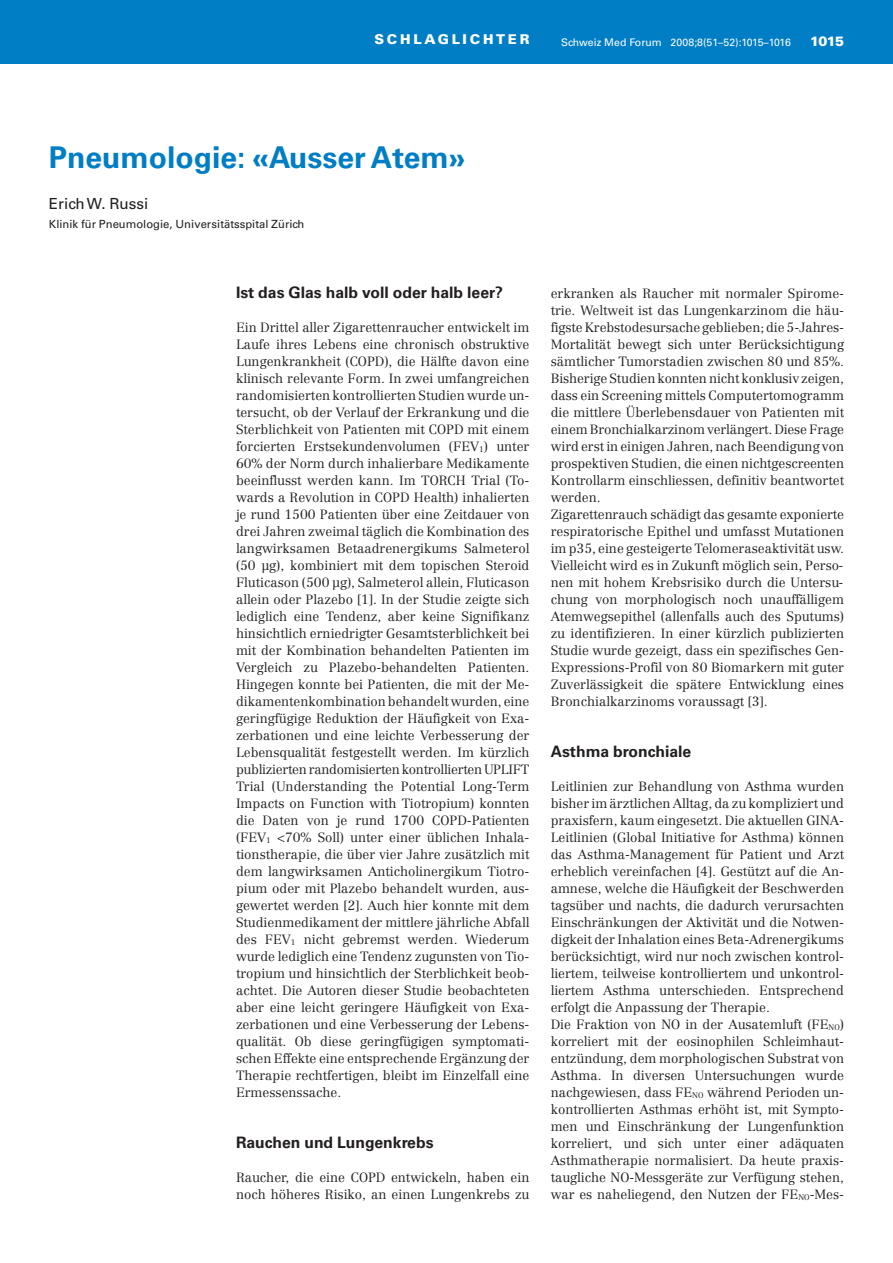
<style>
.page{position:relative;width:893px;height:1263px;background:#fff}
.page>*{position:absolute;margin:0;border:0;box-sizing:border-box;transform-origin:0 0}
.t1{font:700 30px "Univers LT Std";color:#007ec5}
.t2{font:700 15.75px "Univers LT Std";color:#231f20}
.t3{font:15.3px "Univers LT Std";color:#231f20}
.t4{font:900 13.5px "Univers LT Std";letter-spacing:.2em;color:#fff}
.t5{font:300 13.2px/17px "Centennial";color:#231f20}
.t6{font:11.25px "Univers LT Std";color:#231f20}
.t7{font:10.5px "Univers LT Std";color:#fff}
</style>
<div class="page">
<div style="left:0;top:0;width:893px;height:64px;background:#007ec5"></div>
<p class="t4" style="left:374px;top:31px;width:156px">SCHLAGLICHTER</p>
<p class="t7" style="left:561px;top:38px;width:231px">Schweiz Med Forum 2008;8(51–52):1015–1016</p>
<p class="t4" style="left:810px;top:33px;width:35px">1015</p>
<h1 class="t1" style="left:49px;top:147px;width:418px">Pneumologie: «Ausser Atem»</h1>
<p class="t3" style="left:49px;top:198px;width:101px">Erich W. Russi</p>
<p class="t6" style="left:49px;top:220px;width:257px">Klinik für Pneumologie, Universitätsspital Zürich</p>
<p class="t2" style="left:236px;top:286px;width:269px">Ist das Glas halb voll oder halb leer?</p>
<p class="t5" style="left:236px;top:320px;width:295px;text-align:justify">Ein Drittel aller Zigarettenraucher entwickelt im Laufe ihres Lebens eine chronisch obstruktive Lungenkrankheit (COPD), die Hälfte davon eine klinisch relevante Form. In zwei umfangreichen randomisierten kontrollierten Studien wurde un&shy;tersucht, ob der Verlauf der Erkrankung und die Sterblichkeit von Patienten mit COPD mit einem forcierten Erstsekundenvolumen (FEV<sub>1</sub>) unter 60% der Norm durch inhalierbare Medikamente beeinflusst werden kann. Im TORCH Trial (To&shy;wards a Revolution in COPD Health) inhalierten je rund 1500 Patienten über eine Zeitdauer von drei Jahren zweimal täglich die Kombination des langwirksamen Betaadrenergikums Salmeterol (50 µg), kombiniert mit dem topischen Steroid Fluticason (500 µg), Salmeterol allein, Fluticason allein oder Plazebo [1]. In der Studie zeigte sich lediglich eine Tendenz, aber keine Signifikanz hinsichtlich erniedrigter Gesamtsterblichkeit bei mit der Kombination behandelten Patienten im Vergleich zu Plazebo-behandelten Patienten.<br>Hingegen konnte bei Patienten, die mit der Me&shy;dikamentenkombination behandelt wurden, eine geringfügige Reduktion der Häufigkeit von Exa&shy;zerbationen und eine leichte Verbesserung der Lebensqualität festgestellt werden. Im kürzlich publizierten randomisierten kontrollierten UPLIFT Trial (Understanding the Potential Long-Term Impacts on Function with Tiotropium) konnten die Daten von je rund 1700 COPD-Patienten (FEV<sub>1</sub> &lt;70% Soll) unter einer üblichen Inhala - tionstherapie, die über vier Jahre zusätzlich mit dem langwirksamen Anticholinergikum Tiotro&shy;pium oder mit Plazebo behandelt wurden, aus&shy;gewertet werden [2]. Auch hier konnte mit dem Studienmedikament der mittlere jährliche Abfall des FEV<sub>1</sub> nicht gebremst werden. Wiederum wurde lediglich eine Tendenz zugunsten von Tio&shy;tropium und hinsichtlich der Sterblichkeit beob&shy;achtet. Die Autoren dieser Studie beobachteten aber eine leicht geringere Häufigkeit von Exa&shy;zerbationen und eine Verbesserung der Lebens&shy;qualität. Ob diese geringfügigen symptomati&shy;schen Effekte eine entsprechende Ergänzung der Therapie rechtfertigen, bleibt im Einzelfall eine Ermessenssache.</p>
<p class="t2" style="left:236px;top:1137px;width:199px">Rauchen und Lungenkrebs</p>
<p class="t5" style="left:236px;top:1170px;width:295px">Raucher, die eine COPD entwickeln, haben ein noch höheres Risiko, an einen Lungenkrebs zu</p>
<p class="t5" style="left:551px;top:286px;width:295px">erkranken als Raucher mit normaler Spirome&shy;trie. Weltweit ist das Lungenkarzinom die häu&shy;figste Krebstodesursache geblieben; die 5-Jahres-Mortalität bewegt sich unter Berücksichtigung sämtlicher Tumorstadien zwischen 80 und 85%.<br>Bisherige Studien konnten nicht konklusiv zeigen, dass ein Screening mittels Computertomogramm die mittlere Überlebensdauer von Patienten mit einem Bronchialkarzinom verlängert. Diese Frage wird erst in einigen Jahren, nach Beendigung von prospektiven Studien, die einen nichtgescreenten Kontrollarm einschliessen, definitiv beantwortet werden.<br>Zigarettenrauch schädigt das gesamte exponierte respiratorische Epithel und umfasst Mutationen im p35, eine gesteigerte Telomeraseaktivität usw.<br>Vielleicht wird es in Zukunft möglich sein, Perso&shy;nen mit hohem Krebsrisiko durch die Untersu&shy;chung von morphologisch noch unauffäl ligem Atemwegsepithel (allenfalls auch des Sputums) zu identifizieren. In einer kürzlich publizierten Studie wurde gezeigt, dass ein spezifisches Gen-Expressions-Profil von 80 Biomarkern mit guter Zuverlässigkeit die spätere Entwicklung eines Bronchialkarzinoms voraussagt [3].</p>
<p class="t2" style="left:551px;top:745px;width:142px">Asthma bronchiale</p>
<p class="t5" style="left:551px;top:779px;width:295px">Leitlinien zur Behandlung von Asthma wurden bisher im ärztlichen Alltag, da zu kompliziert und praxisfern, kaum eingesetzt. Die aktuellen GINA-Leitlinien (Global Initiative for Asthma) können das Asthma-Management für Patient und Arzt erheblich vereinfachen [4]. Gestützt auf die An&shy;amnese, welche die Häufigkeit der Beschwerden tagsüber und nachts, die dadurch verursachten Einschränkungen der Aktivität und die Notwen&shy;digkeit der Inhalation eines Beta-Adrenergikums berücksichtigt, wird nur noch zwischen kontrol&shy;liertem, teilweise kontrolliertem und unkontrol&shy;liertem Asthma unterschieden. Entsprechend erfolgt die Anpassung der Therapie.<br>Die Fraktion von NO in der Ausatemluft (FE<sub>NO</sub>) korreliert mit der eosinophilen Schleimhaut - entzündung, dem morphologischen Substrat von Asthma. In diversen Untersuchungen wurde nachgewiesen, dass FE<sub>NO</sub> während Perioden un&shy;kontrollierten Asthmas erhöht ist, mit Sympto&shy;men und Einschränkung der Lungenfunktion korreliert, und sich unter einer adäquaten Asthmatherapie normalisiert. Da heute praxis&shy;taugliche NO-Messgeräte zur Verfügung stehen, war es naheliegend, den Nutzen der FE<sub>NO</sub>-Mes-</p>
</div>
